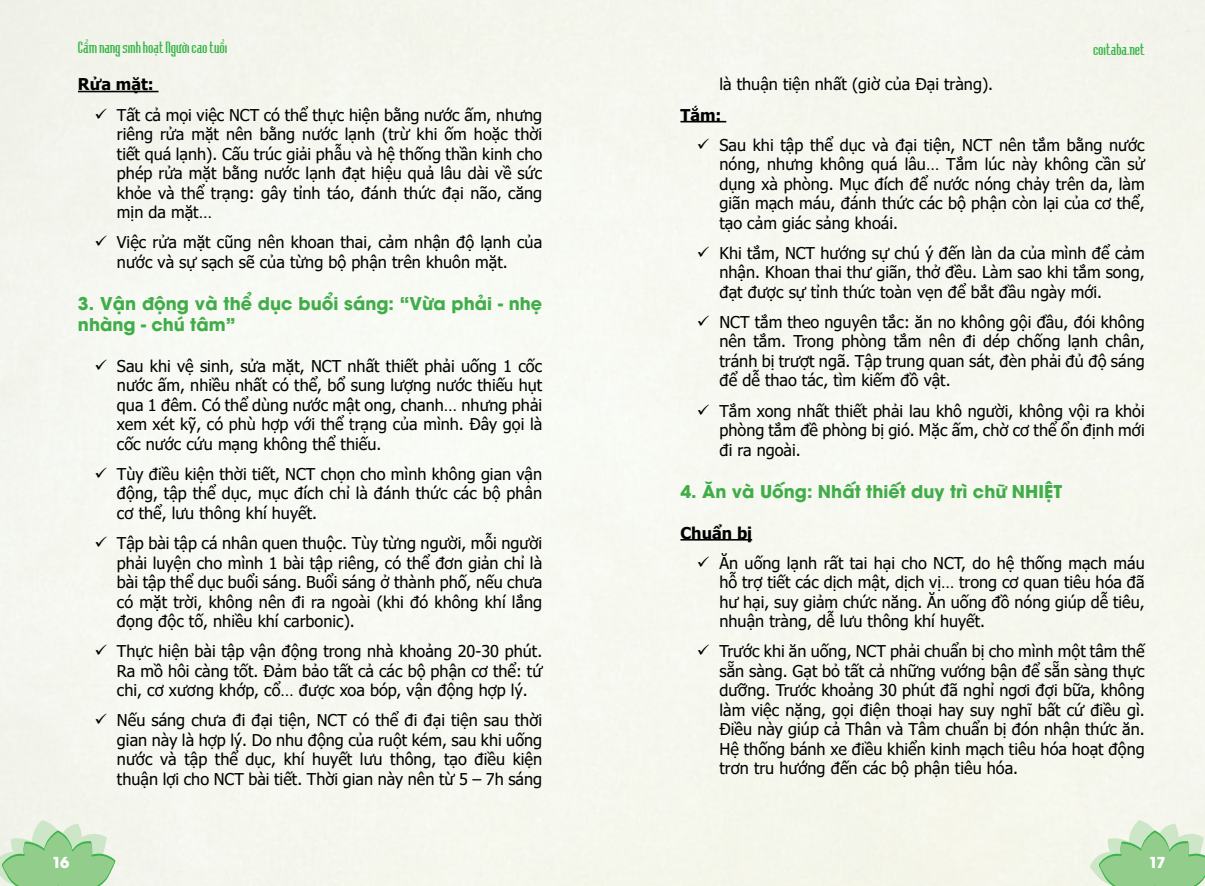
<style>
.page{position:relative;width:1205px;height:886px;background:#f6f8f0}
.page>*{position:absolute;margin:0;border:0;box-sizing:border-box;transform-origin:0 0}
.t1{font:700 17.5px/21px "UTM Avo";color:#41ad49}
.t2{font:16.25px/19.5px "Tahoma";color:#000;text-align:justify}
.t3{font:700 16.25px "Tahoma";color:#000}
.t4{font:15px "UVN Hai Ba Trung";color:#39b54a}
.t5{font:700 15px "UTM Avo";color:#fff}
</style>
<div class="page">
<svg style="left:0;top:820px;width:115px;height:66px;background:#b2daad"></svg>
<svg style="left:1090px;top:820px;width:115px;height:66px;background:#b4dbae"></svg>
<hr style="left:78px;top:91px;width:80px;height:1px;background:#000">
<hr style="left:680px;top:121px;width:46px;height:1px;background:#000">
<hr style="left:680px;top:539px;width:72px;height:1px;background:#000">
<svg style="left:96px;top:108px;width:11px;height:11px"></svg>
<svg style="left:96px;top:236px;width:11px;height:10px"></svg>
<svg style="left:96px;top:359px;width:11px;height:11px"></svg>
<svg style="left:96px;top:467px;width:11px;height:11px"></svg>
<svg style="left:96px;top:536px;width:11px;height:11px"></svg>
<svg style="left:96px;top:644px;width:11px;height:11px"></svg>
<svg style="left:96px;top:714px;width:11px;height:10px"></svg>
<svg style="left:698px;top:138px;width:11px;height:11px"></svg>
<svg style="left:698px;top:246px;width:11px;height:11px"></svg>
<svg style="left:698px;top:315px;width:11px;height:11px"></svg>
<svg style="left:698px;top:404px;width:11px;height:11px"></svg>
<svg style="left:698px;top:556px;width:11px;height:11px"></svg>
<svg style="left:698px;top:645px;width:11px;height:10px"></svg>
<p class="t4" style="left:78px;top:36px;width:151px">Cẩm nang sinh hoạt Người cao tuổi</p>
<p class="t4" style="left:1093px;top:38px;width:53px">coitaba.net</p>
<p class="t3" style="left:78px;top:73px;width:77px">Rửa mặt:</p>
<p class="t2" style="left:117px;top:106px;width:427px">Tất cả mọi việc NCT có thể thực hiện bằng nước ấm, nhưng riêng rửa mặt nên bằng nước lạnh (trừ khi ốm hoặc thời tiết quá lạnh). Cấu trúc giải phẫu và hệ thống thần kinh cho phép rửa mặt bằng nước lạnh đạt hiệu quả lâu dài về sức khỏe và thể trạng: gây tỉnh táo, đánh thức đại não, căng mịn da mặt…</p>
<p class="t2" style="left:117px;top:233px;width:427px">Việc rửa mặt cũng nên khoan thai, cảm nhận độ lạnh của nước và sự sạch sẽ của từng bộ phận trên khuôn mặt.</p>
<p class="t1" style="left:78px;top:291px;width:466px">3. Vận động và thể dục buổi sáng: “Vừa phải - nhẹ nhàng - chú tâm”</p>
<p class="t2" style="left:117px;top:357px;width:427px">Sau khi vệ sinh, sửa mặt, NCT nhất thiết phải uống 1 cốc nước ấm, nhiều nhất có thể, bổ sung lượng nước thiếu hụt qua 1 đêm. Có thể dùng nước mật ong, chanh… nhưng phải xem xét kỹ, có phù hợp với thể trạng của mình. Đây gọi là cốc nước cứu mạng không thể thiếu.</p>
<p class="t2" style="left:117px;top:465px;width:427px">Tùy điều kiện thời tiết, NCT chọn cho mình không gian vận động, tập thể dục, mục đích chỉ là đánh thức các bộ phân cơ thể, lưu thông khí huyết.</p>
<p class="t2" style="left:117px;top:534px;width:427px">Tập bài tập cá nhân quen thuộc. Tùy từng người, mỗi người phải luyện cho mình 1 bài tập riêng, có thể đơn giản chỉ là bài tập thể dục buổi sáng. Buổi sáng ở thành phố, nếu chưa có mặt trời, không nên đi ra ngoài (khi đó không khí lắng đọng độc tố, nhiều khí carbonic).</p>
<p class="t2" style="left:117px;top:642px;width:427px">Thực hiện bài tập vận động trong nhà khoảng 20-30 phút.<br>Ra mồ hôi càng tốt. Đảm bảo tất cả các bộ phận cơ thể: tứ chi, cơ xương khớp, cổ… được xoa bóp, vận động hợp lý.</p>
<p class="t2" style="left:117px;top:711px;width:427px">Nếu sáng chưa đi đại tiện, NCT có thể đi đại tiện sau thời gian này là hợp lý. Do nhu động của ruột kém, sau khi uống nước và tập thể dục, khí huyết lưu thông, tạo điều kiện thuận lợi cho NCT bài tiết. Thời gian này nên từ 5 – 7h sáng</p>
<p class="t2" style="left:719px;top:76px;width:275px">là thuận tiện nhất (giờ của Đại tràng).</p>
<p class="t3" style="left:680px;top:103px;width:43px">Tắm:</p>
<p class="t2" style="left:719px;top:136px;width:427px">Sau khi tập thể dục và đại tiện, NCT nên tắm bằng nước nóng, nhưng không quá lâu… Tắm lúc này không cần sử dụng xà phòng. Mục đích để nước nóng chảy trên da, làm giãn mạch máu, đánh thức các bộ phận còn lại của cơ thể, tạo cảm giác sảng khoái.</p>
<p class="t2" style="left:719px;top:244px;width:427px">Khi tắm, NCT hướng sự chú ý đến làn da của mình để cảm nhận. Khoan thai thư giãn, thở đều. Làm sao khi tắm song, đạt được sự tỉnh thức toàn vẹn để bắt đầu ngày mới.</p>
<p class="t2" style="left:719px;top:313px;width:427px">NCT tắm theo nguyên tắc: ăn no không gội đầu, đói không nên tắm. Trong phòng tắm nên đi dép chống lạnh chân, tránh bị trượt ngã. Tập trung quan sát, đèn phải đủ độ sáng để dễ thao tác, tìm kiếm đồ vật.</p>
<p class="t2" style="left:719px;top:402px;width:427px">Tắm xong nhất thiết phải lau khô người, không vội ra khỏi phòng tắm đề phòng bị gió. Mặc ấm, chờ cơ thể ổn định mới đi ra ngoài.</p>
<p class="t1" style="left:680px;top:479px;width:383px">4. Ăn và Uống: Nhất thiết duy trì chữ NHIỆT</p>
<p class="t3" style="left:680px;top:521px;width:73px">Chuẩn bị</p>
<p class="t2" style="left:719px;top:554px;width:427px">Ăn uống lạnh rất tai hại cho NCT, do hệ thống mạch máu hỗ trợ tiết các dịch mật, dịch vị… trong cơ quan tiêu hóa đã hư hại, suy giảm chức năng. Ăn uống đồ nóng giúp dễ tiêu, nhuận tràng, dễ lưu thông khí huyết.</p>
<p class="t2" style="left:719px;top:643px;width:427px">Trước khi ăn uống, NCT phải chuẩn bị cho mình một tâm thế sẵn sàng. Gạt bỏ tất cả những vướng bận để sẵn sàng thực dưỡng. Trước khoảng 30 phút đã nghỉ ngơi đợi bữa, không làm việc nặng, gọi điện thoại hay suy nghĩ bất cứ điều gì.<br>Điều này giúp cả Thân và Tâm chuẩn bị đón nhận thức ăn.<br>Hệ thống bánh xe điều khiển kinh mạch tiêu hóa hoạt động trơn tru hướng đến các bộ phận tiêu hóa.</p>
<p class="t5" style="left:52px;top:849px;width:19px">16</p>
<p class="t5" style="left:1148px;top:849px;width:19px">17</p>
</div>
